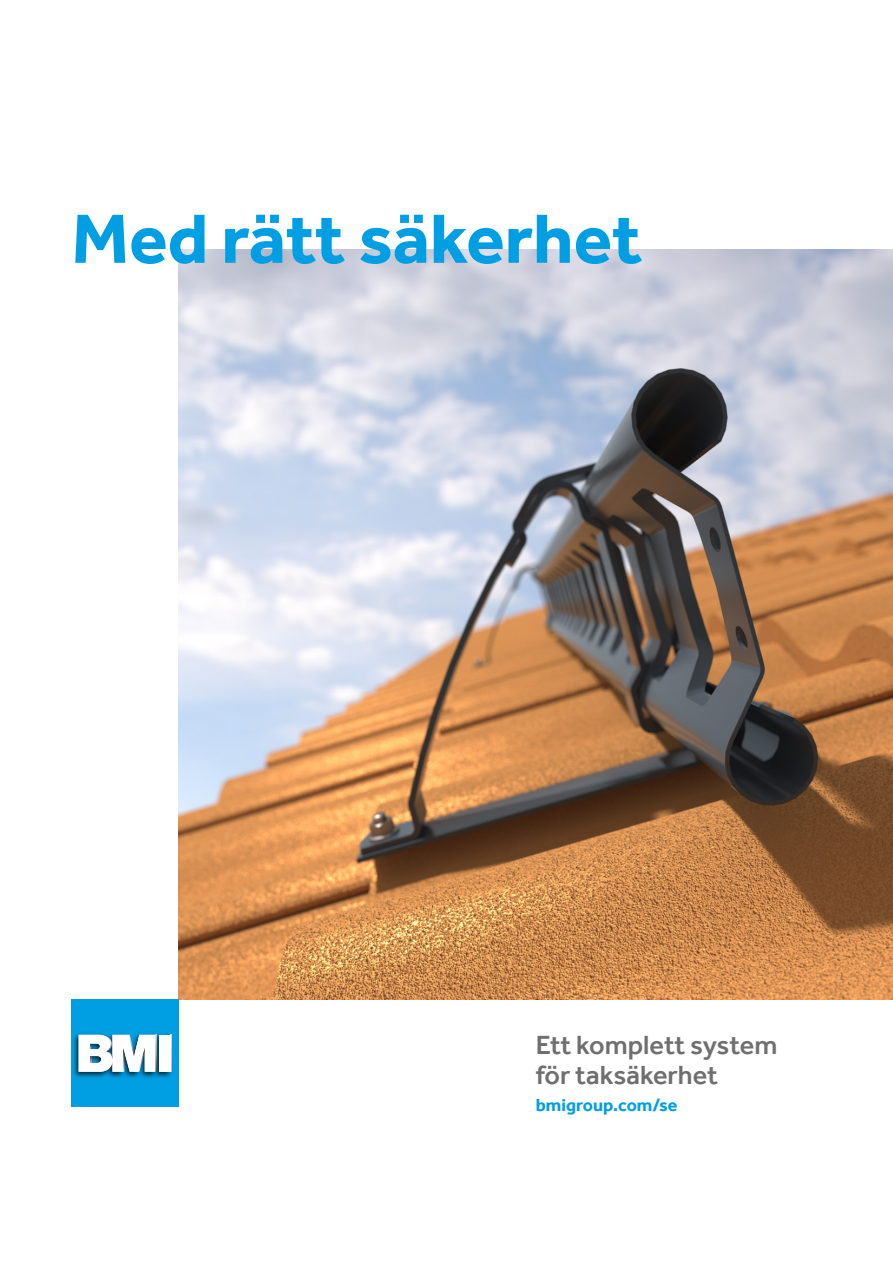
<style>
.page{position:relative;width:893px;height:1263px;background:#fff}
.page>*{position:absolute;margin:0;border:0;box-sizing:border-box;transform-origin:0 0}
.t1{font:700 72px "Effra";color:#009fe3}
.t2{font:500 27px/30px "Effra";color:#706f6f}
.t3{font:700 18px "Effra";color:#009fe3}
</style>
<div class="page">
<img style="left:179px;top:250px;width:714px;height:749px">
<div style="left:71px;top:999px;width:108px;height:108px;background:#009fe3"></div>
<img style="left:73px;top:1033px;width:99px;height:45px">
<hr style="left:170px;top:1035px;width:1px;height:37px;background:#fff">
<svg style="left:155px;top:1035px;width:2px;height:37px"></svg>
<svg style="left:79px;top:1035px;width:76px;height:37px;background:#d9e6eb"></svg>
<div style="left:159px;top:1035px;width:11px;height:37px;background:#fff"></div>
<h1 class="t1" style="left:71px;top:196px;width:572px">Med rätt säkerhet</h1>
<p class="t2" style="left:536px;top:1029px;width:243px">Ett komplett system för taksäkerhet</p>
<p class="t3" style="left:536px;top:1094px;width:143px">bmigroup.com/se</p>
</div>
